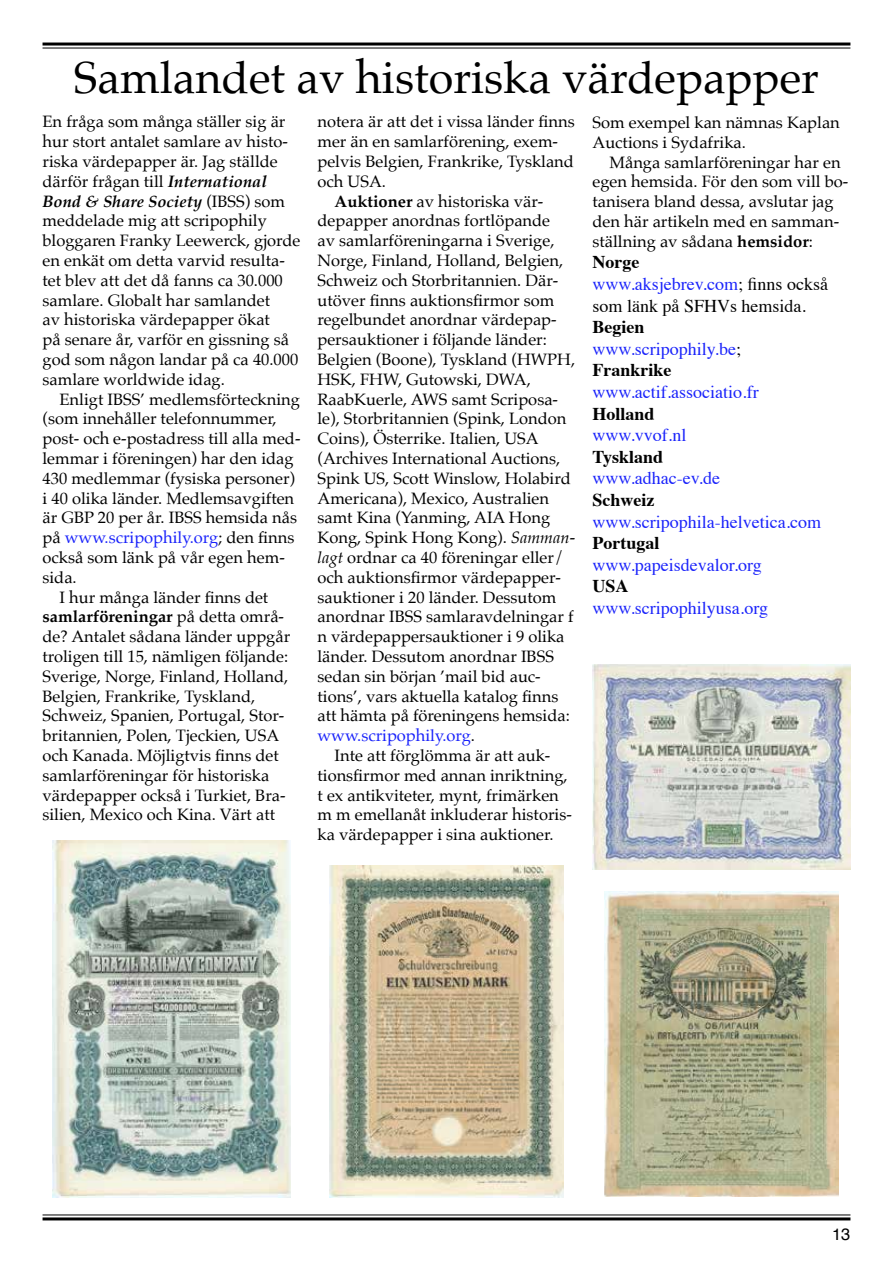
<style>
.page{position:relative;width:893px;height:1263px;background:#fff}
.page>*{position:absolute;margin:0;border:0;box-sizing:border-box;transform-origin:0 0}
.t1{font:45px "Palatino";color:#000}
.t2{font:18px/21.6px "Times";color:#1922fb}
.t3{font:18px/21.6px "Times";color:#000}
.t4{font:700 18px "Times";color:#000}
.t5{font:16.5px/19.8px "Palatino";color:#000}
.t6{font:16.5px "Palatino";color:#1922fb}
.t7{font:700 16.5px "Palatino";color:#000}
.t8{font:16.5px "Helvetica";color:#000}
.s1{font-weight:700;font-style:italic}
.s2{color:#000}
.s3{font-weight:400}
.s4{font-weight:700}
.s5{font-style:italic}
.s6{color:#1922fb}
.s7{font-weight:700;color:#000}
</style>
<div class="page">
<hr style="left:43px;top:1214px;width:807px;height:1px;background:#000">
<hr style="left:43px;top:1217px;width:807px;height:3px;background:#000">
<hr style="left:43px;top:43px;width:807px;height:3px;background:#000">
<hr style="left:43px;top:48px;width:807px;height:1px;background:#000">
<img style="left:53px;top:840px;width:237px;height:358px">
<img style="left:329px;top:865px;width:235px;height:332px">
<img style="left:604px;top:892px;width:235px;height:304px">
<img style="left:592px;top:664px;width:258px;height:205px">
<h1 class="t1" style="left:74px;top:41px;width:747px">Samlandet av historiska värdepapper</h1>
<p class="t5" style="left:43px;top:112px;width:259px">En fråga som många ställer sig är hur stort antalet samlare av histo&shy;riska värdepapper är. Jag ställde därför frågan till <span class="s1">International<br>Bond &amp; Share Society</span> (IBSS) som meddelade mig att scripophily bloggaren Franky Leewerck, gjorde en enkät om detta varvid resulta&shy;tet blev att det då fanns ca 30.000 samlare. Globalt har samlandet<br>av historiska värdepapper ökat<br>på senare år, varför en gissning så god som någon landar på ca 40.000 samlare worldwide idag.</p>
<p class="t5" style="left:60px;top:389px;width:242px">Enligt IBSS’ medlemsförteckning</p>
<p class="t5" style="left:43px;top:409px;width:236px">(som innehåller telefonnummer,</p>
<p class="t5" style="left:43px;top:429px;width:259px">post- och e-postadress till alla med-</p>
<p class="t5" style="left:43px;top:448px;width:253px">lemmar i föreningen) har den idag</p>
<p class="t5" style="left:43px;top:468px;width:254px">430 medlemmar (fysiska personer)</p>
<p class="t5" style="left:43px;top:488px;width:253px">i 40 olika länder. Medlemsavgiften</p>
<p class="t5" style="left:43px;top:508px;width:256px">är GBP 20 per år. IBSS hemsida nås</p>
<p class="t6" style="left:43px;top:524px;width:253px"><span class="s2">på</span> www.scripophily.org<span class="s2">; den finns</span></p>
<p class="t5" style="left:43px;top:547px;width:244px">också som länk på vår egen hem-</p>
<p class="t5" style="left:43px;top:567px;width:36px">sida.</p>
<p class="t5" style="left:60px;top:587px;width:210px">I hur många länder finns det</p>
<p class="t7" style="left:43px;top:603px;width:243px">samlarföreningar <span class="s3">på detta områ-</span></p>
<p class="t5" style="left:43px;top:627px;width:249px">de? Antalet sådana länder uppgår</p>
<p class="t5" style="left:43px;top:646px;width:247px">troligen till 15, nämligen följande:</p>
<p class="t5" style="left:43px;top:666px;width:247px">Sverige, Norge, Finland, Holland,</p>
<p class="t5" style="left:43px;top:686px;width:214px">Belgien, Frankrike, Tyskland,</p>
<p class="t5" style="left:43px;top:706px;width:243px">Schweiz, Spanien, Portugal, Stor-</p>
<p class="t5" style="left:43px;top:726px;width:238px">britannien, Polen, Tjeckien, USA</p>
<p class="t5" style="left:43px;top:745px;width:238px">och Kanada. Möjligtvis finns det</p>
<p class="t5" style="left:43px;top:765px;width:228px">samlarföreningar för historiska</p>
<p class="t5" style="left:43px;top:785px;width:245px">värdepapper också i Turkiet, Bra-</p>
<p class="t5" style="left:43px;top:805px;width:234px">silien, Mexico och Kina. Värt att</p>
<p class="t5" style="left:317px;top:112px;width:259px">notera är att det i vissa länder finns</p>
<p class="t5" style="left:317px;top:132px;width:242px">mer än en samlarförening, exem-</p>
<p class="t5" style="left:317px;top:151px;width:258px">pelvis Belgien, Frankrike, Tyskland</p>
<p class="t5" style="left:317px;top:171px;width:70px">och USA.</p>
<p class="t5" style="left:334px;top:191px;width:210px"><span class="s4">Auktioner</span> av historiska vär-</p>
<p class="t5" style="left:317px;top:211px;width:234px">depapper anordnas fortlöpande</p>
<p class="t5" style="left:317px;top:231px;width:238px">av samlarföreningarna i Sverige,</p>
<p class="t5" style="left:317px;top:250px;width:247px">Norge, Finland, Holland, Belgien,</p>
<p class="t5" style="left:317px;top:270px;width:242px">Schweiz och Storbritannien. Där-</p>
<p class="t5" style="left:317px;top:290px;width:238px">utöver finns auktionsfirmor som</p>
<p class="t5" style="left:317px;top:310px;width:241px">regelbundet anordnar värdepap-</p>
<p class="t5" style="left:317px;top:330px;width:231px">persauktioner i följande länder:</p>
<p class="t5" style="left:317px;top:349px;width:259px">Belgien (Boone), Tyskland (HWPH,</p>
<p class="t5" style="left:317px;top:369px;width:215px">HSK, FHW, Gutowski, DWA,</p>
<p class="t5" style="left:317px;top:389px;width:242px">RaabKuerle, AWS samt Scriposa-</p>
<p class="t5" style="left:317px;top:409px;width:251px">le), Storbritannien (Spink, London</p>
<p class="t5" style="left:317px;top:429px;width:223px">Coins), Österrike. Italien, USA</p>
<p class="t5" style="left:317px;top:448px;width:244px">(Archives International Auctions,</p>
<p class="t5" style="left:317px;top:468px;width:255px">Spink US, Scott Winslow, Holabird</p>
<p class="t5" style="left:317px;top:488px;width:233px">Americana), Mexico, Australien</p>
<p class="t5" style="left:317px;top:508px;width:234px">samt Kina (Yanming, AIA Hong</p>
<p class="t5" style="left:317px;top:528px;width:259px">Kong, Spink Hong Kong). <span class="s5">Samman-</span></p>
<p class="t5" style="left:317px;top:547px;width:248px"><span class="s5">lagt</span> ordnar ca 40 föreningar eller/</p>
<p class="t5" style="left:317px;top:567px;width:245px">och auktionsfirmor värdepapper-</p>
<p class="t5" style="left:317px;top:587px;width:241px">sauktioner i 20 länder. Dessutom</p>
<p class="t5" style="left:317px;top:607px;width:258px">anordnar IBSS samlaravdelningar f</p>
<p class="t5" style="left:317px;top:627px;width:248px">n värdepappersauktioner i 9 olika</p>
<p class="t5" style="left:317px;top:646px;width:238px">länder. Dessutom anordnar IBSS</p>
<p class="t5" style="left:317px;top:666px;width:225px">sedan sin början ’mail bid auc-</p>
<p class="t5" style="left:317px;top:686px;width:242px">tions’, vars aktuella katalog finns</p>
<p class="t5" style="left:317px;top:706px;width:254px">att hämta på föreningens hemsida:</p>
<p class="t6" style="left:317px;top:722px;width:159px">www.scripophily.org<span class="s2">.</span></p>
<p class="t5" style="left:334px;top:745px;width:217px">Inte att förglömma är att auk-</p>
<p class="t5" style="left:317px;top:765px;width:252px">tionsfirmor med annan inriktning,</p>
<p class="t5" style="left:317px;top:785px;width:243px">t ex antikviteter, mynt, frimärken</p>
<p class="t5" style="left:317px;top:805px;width:256px">m m emellanåt inkluderar historis-</p>
<p class="t5" style="left:317px;top:825px;width:238px">ka värdepapper i sina auktioner.</p>
<p class="t5" style="left:592px;top:112px;width:249px">Som exempel kan nämnas Kaplan<br>Auctions i Sydafrika.</p>
<p class="t5" style="left:592px;top:152px;width:257px;text-indent:17px">Många samlarföreningar har en egen hemsida. För den som vill bo&shy;tanisera bland dessa, avslutar jag den här artikeln med en samman&shy;ställning av sådana <span class="s4">hemsidor</span>:</p>
<p class="t3" style="left:592px;top:250px;width:237px"><span class="s4">Norge<br></span><span class="s6">www.aksjebrev.com</span>; finns också som länk på SFHVs hemsida.</p>
<p class="t2" style="left:592px;top:315px;width:150px"><span class="s7">Begien </span>www.scripophily.be<span class="s2">;<br></span><span class="s7">Frankrike</span></p>
<p class="t2" style="left:592px;top:380px;width:168px">www.actif.associatio.fr</p>
<p class="t4" style="left:592px;top:396px;width:64px">Holland</p>
<p class="t2" style="left:592px;top:423px;width:95px">www.vvof.nl</p>
<p class="t4" style="left:592px;top:439px;width:72px">Tyskland</p>
<p class="t2" style="left:592px;top:466px;width:129px">www.adhac-ev.de</p>
<p class="t4" style="left:592px;top:483px;width:63px">Schweiz</p>
<p class="t2" style="left:592px;top:509px;width:230px">www.scripophila-helvetica.com</p>
<p class="t4" style="left:592px;top:526px;width:68px">Portugal</p>
<p class="t2" style="left:592px;top:552px;width:171px">www.papeisdevalor.org</p>
<p class="t4" style="left:592px;top:569px;width:37px">USA</p>
<p class="t2" style="left:592px;top:596px;width:177px">www.scripophilyusa.org</p>
<p class="t8" style="left:832px;top:1222px;width:20px">13</p>
</div>
